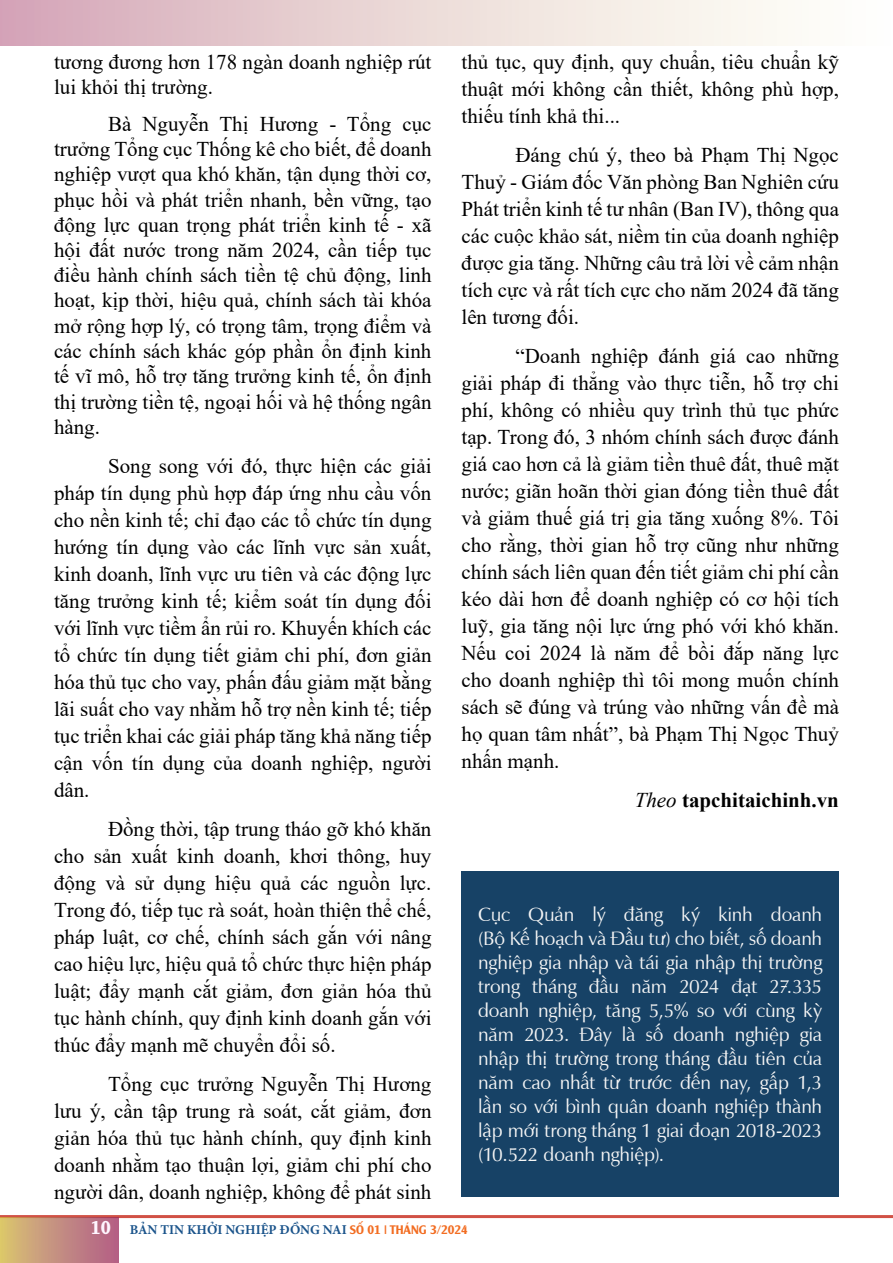
<style>
.page{position:relative;width:893px;height:1263px;background:#fff}
.page>*{position:absolute;margin:0;border:0;box-sizing:border-box;transform-origin:0 0}
.t1{font:21px/27px "Times New Roman";color:#000;text-align:justify}
.t2{font:700 21px "Times New Roman";color:#000}
.t3{font:19.5px/24px "UVN Nhan";letter-spacing:-.015em;color:#f5f5f5;text-align:justify}
.t4{font:700 13.5px "Minion Pro";color:#1b548b}
.s1{font-weight:400;font-style:italic}
.s2{font-family:"UTM Alexander";font-weight:400;font-size:18px;color:#fff6ff}
.s3{font-family:"UTM Alexander";font-weight:400;font-size:12px;color:#f26d22}
</style>
<div class="page">
<div style="left:0;top:0;width:892px;height:46px;background:linear-gradient(to right,#d6abb8,#fffffd)"></div>
<hr style="left:0;top:1215px;width:893px;height:3px;background:#d15145">
<div style="left:0;top:1217px;width:118px;height:46px;background:linear-gradient(to right,#d9c373,#b25d89)"></div>
<div style="left:461px;top:871px;width:378px;height:326px;background:#174266"></div>
<p class="t1" style="left:54px;top:48px;width:379px;line-height:25.2px">tương đương hơn 178 ngàn doanh nghiệp rút lui khỏi thị trường.</p>
<p class="t1" style="left:54px;top:111px;width:379px;line-height:25.3px;text-indent:54px">Bà Nguyễn Thị Hương - Tổng cục trưởng Tổng cục Thống kê cho biết, để doanh nghiệp vượt qua khó khăn, tận dụng thời cơ, phục hồi và phát triển nhanh, bền vững, tạo động lực quan trọng phát triển kinh tế - xã hội đất nước trong năm 2024, cần tiếp tục điều hành chính sách tiền tệ chủ động, linh hoạt, kịp thời, hiệu quả, chính sách tài khóa mở rộng hợp lý, có trọng tâm, trọng điểm và các chính sách khác góp phần ổn định kinh tế vĩ mô, hỗ trợ tăng trưởng kinh tế, ổn định thị trường tiền tệ, ngoại hối và hệ thống ngân hàng.</p>
<p class="t1" style="left:54px;top:452px;width:379px;text-indent:54px">Song song với đó, thực hiện các giải pháp tín dụng phù hợp đáp ứng nhu cầu vốn cho nền kinh tế; chỉ đạo các tổ chức tín dụng hướng tín dụng vào các lĩnh vực sản xuất, kinh doanh, lĩnh vực ưu tiên và các động lực tăng trưởng kinh tế; kiểm soát tín dụng đối với lĩnh vực tiềm ẩn rủi ro. Khuyến khích các tổ chức tín dụng tiết giảm chi phí, đơn giản hóa thủ tục cho vay, phấn đấu giảm mặt bằng lãi suất cho vay nhằm hỗ trợ nền kinh tế; tiếp tục triển khai các giải pháp tăng khả năng tiếp cận vốn tín dụng của doanh nghiệp, người dân.</p>
<p class="t1" style="left:54px;top:815px;width:379px;text-indent:54px">Đồng thời, tập trung tháo gỡ khó khăn cho sản xuất kinh doanh, khơi thông, huy động và sử dụng hiệu quả các nguồn lực.<br>Trong đó, tiếp tục rà soát, hoàn thiện thể chế, pháp luật, cơ chế, chính sách gắn với nâng cao hiệu lực, hiệu quả tổ chức thực hiện pháp luật; đẩy mạnh cắt giảm, đơn giản hóa thủ tục hành chính, quy định kinh doanh gắn với thúc đẩy mạnh mẽ chuyển đổi số.</p>
<p class="t1" style="left:54px;top:1070px;width:379px;text-indent:54px">Tổng cục trưởng Nguyễn Thị Hương lưu ý, cần tập trung rà soát, cắt giảm, đơn giản hóa thủ tục hành chính, quy định kinh doanh nhằm tạo thuận lợi, giảm chi phí cho người dân, doanh nghiệp, không để phát sinh</p>
<p class="t1" style="left:461px;top:47px;width:379px">thủ tục, quy định, quy chuẩn, tiêu chuẩn kỹ thuật mới không cần thiết, không phù hợp, thiếu tính khả thi...</p>
<p class="t1" style="left:461px;top:140px;width:379px;text-indent:54px">Đáng chú ý, theo bà Phạm Thị Ngọc Thuỷ - Giám đốc Văn phòng Ban Nghiên cứu Phát triển kinh tế tư nhân (Ban IV), thông qua các cuộc khảo sát, niềm tin của doanh nghiệp được gia tăng. Những câu trả lời về cảm nhận tích cực và rất tích cực cho năm 2024 đã tăng lên tương đối.</p>
<p class="t1" style="left:461px;top:341px;width:379px;text-indent:54px">“Doanh nghiệp đánh giá cao những giải pháp đi thẳng vào thực tiễn, hỗ trợ chi phí, không có nhiều quy trình thủ tục phức tạp. Trong đó, 3 nhóm chính sách được đánh giá cao hơn cả là giảm tiền thuê đất, thuê mặt nước; giãn hoãn thời gian đóng tiền thuê đất và giảm thuế giá trị gia tăng xuống 8%. Tôi cho rằng, thời gian hỗ trợ cũng như những chính sách liên quan đến tiết giảm chi phí cần kéo dài hơn để doanh nghiệp có cơ hội tích luỹ, gia tăng nội lực ứng phó với khó khăn.<br>Nếu coi 2024 là năm để bồi đắp năng lực cho doanh nghiệp thì tôi mong muốn chính sách sẽ đúng và trúng vào những vấn đề mà họ quan tâm nhất”, bà Phạm Thị Ngọc Thuỷ nhấn mạnh.</p>
<p class="t2" style="left:635px;top:784px;width:206px"><span class="s1">Theo</span> tapchitaichinh.vn</p>
<p class="t3" style="left:478px;top:901px;width:346px">Cục Quản lý đăng ký kinh doanh (Bộ Kế hoạch và Đầu tư) cho biết, số doanh nghiệp gia nhập và tái gia nhập thị trường trong tháng đầu năm 2024 đạt 27.335 doanh nghiệp, tăng 5,5% so với cùng kỳ năm 2023. Đây là số doanh nghiệp gia nhập thị trường trong tháng đầu tiên của năm cao nhất từ trước đến nay, gấp 1,3 lần so với bình quân doanh nghiệp thành lập mới trong tháng 1 giai đoạn 2018-2023 (10.522 doanh nghiệp).</p>
<p class="t4" style="left:91px;top:1220px;width:379px"><span class="s2">10</span> BẢN TIN KHỞI NGHIỆP ĐỒNG NAI <span class="s3">SỐ 01 | THÁNG 3/2024</span></p>
</div>
